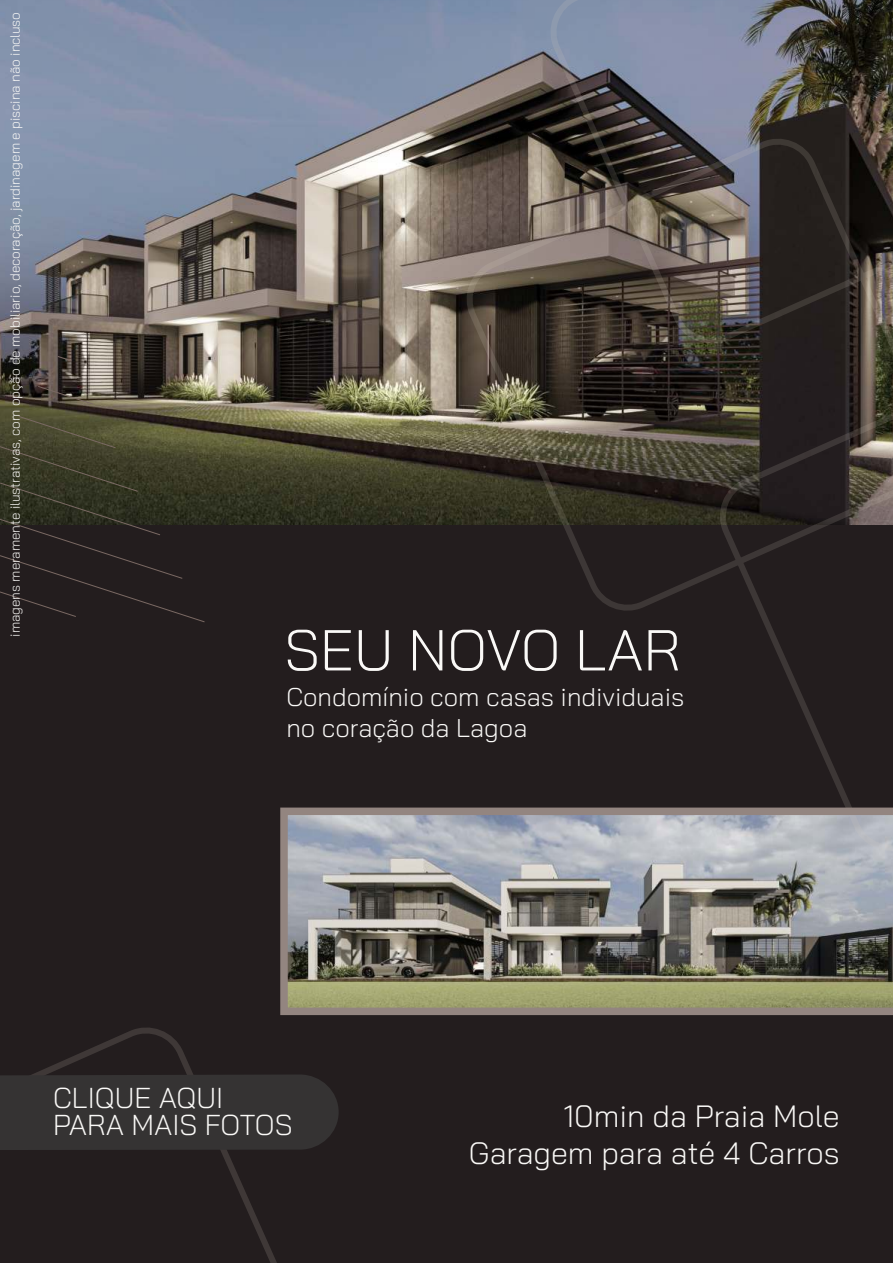
<style>
.page{position:relative;width:893px;height:1263px;background:#fff}
.page>*{position:absolute;margin:0;border:0;box-sizing:border-box;transform-origin:0 0}
.t1{font:300 57.6px "Bai Jamjuree";color:#faf9f7}
.t2{font:300 30.75px/36.9px "Bai Jamjuree";color:#faf9f7;text-align:right}
.t3{font:300 28.8px/26.8px "Bai Jamjuree";color:#faf9f7}
.t4{font:300 25.65px/30.8px "Bai Jamjuree";color:#faf9f7}
.t5{font:300 13.5px "Bai Jamjuree";color:#faf9f7}
</style>
<div class="page">
<div style="left:0;top:471px;width:893px;height:792px;background:#231d1e"></div>
<img style="left:0;top:0;width:540px;height:524px">
<svg style="left:0;top:416px;width:204px;height:206px"></svg>
<svg style="left:38px;top:386px;width:55px;height:18px"></svg>
<svg style="left:58px;top:356px;width:13px;height:5px"></svg>
<svg style="left:221px;top:1151px;width:56px;height:112px"></svg>
<svg style="left:467px;top:129px;width:243px;height:482px"></svg>
<svg style="left:540px;top:0;width:336px;height:353px;background:#585556"></svg>
<svg style="left:876px;top:0;width:17px;height:335px;background:#463f34"></svg>
<svg style="left:710px;top:335px;width:183px;height:472px"></svg>
<svg style="left:0;top:1027px;width:339px;height:124px;fill:#353333"></svg>
<svg style="left:280px;top:807px;width:613px;height:208px;background:#8f8f87"></svg>
<p class="t5" style="left:8px;top:637px;width:626px;rotate:-90deg">imagens meramente ilustrativas, com opção de mobiliario, decoração, jardinagem e piscina não incluso</p>
<h1 class="t1" style="left:284px;top:622px;width:398px">SEU NOVO LAR</h1>
<h3 class="t4" style="left:286px;top:682px;width:399px">Condomínio com casas individuais no coração da Lagoa</h3>
<h3 class="t3" style="left:53px;top:1086px;width:241px">CLIQUE AQUI<br>PARA MAIS FOTOS</h3>
<h2 class="t2" style="left:469px;top:1098px;width:372px">10min da Praia Mole<br>Garagem para até 4 Carros</h2>
</div>
